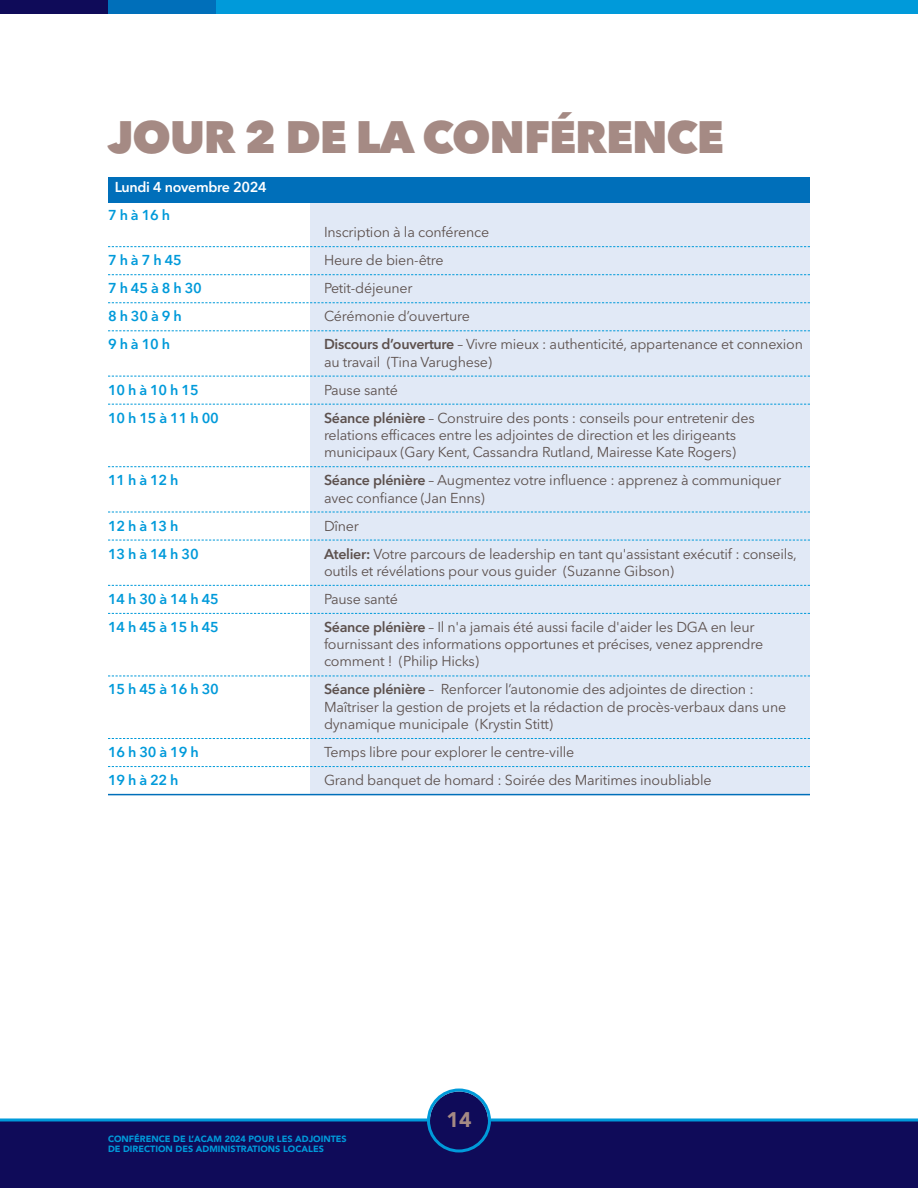
<style>
.page{position:relative;width:918px;height:1188px;background:#fff}
.page>*{position:absolute;margin:0;border:0;box-sizing:border-box;transform-origin:0 0}
.t1{font:800 45px "Avenir Next";letter-spacing:-.025em;color:#a58a84}
.t2{font:900 21px "Avenir";color:#a58a84}
.t3{font:14.25px/17.2px "Avenir Next";letter-spacing:-.015em;color:#5d514e}
.t4{font:600 14.25px "Avenir Next";letter-spacing:-.02em;color:#009ada}
.t5{font:600 14.25px "Avenir Next";letter-spacing:-.02em;color:#fff}
.t6{font:900 9px/10.5px "Avenir";color:#009ada}
.s1{font-weight:600}
</style>
<div class="page">
<div style="left:311px;top:177px;width:499px;height:617px;background:#e1e9f6"></div>
<div style="left:108px;top:177px;width:702px;height:25px;background:#006fba"></div>
<div style="left:0;top:1121px;width:918px;height:67px;background:#0f0b59"></div>
<div style="left:108px;top:0;width:108px;height:14px;background:#006fba"></div>
<div style="left:0;top:0;width:108px;height:14px;background:#0f0b59"></div>
<div style="left:216px;top:0;width:702px;height:14px;background:#009ada"></div>
<svg style="left:427px;top:1089px;width:64px;height:63px"></svg>
<svg style="left:108px;top:246px;width:702px;height:1px"></svg>
<svg style="left:108px;top:274px;width:702px;height:1px"></svg>
<svg style="left:108px;top:302px;width:702px;height:1px"></svg>
<svg style="left:108px;top:330px;width:702px;height:1px"></svg>
<svg style="left:108px;top:376px;width:702px;height:1px"></svg>
<svg style="left:108px;top:404px;width:702px;height:1px"></svg>
<svg style="left:108px;top:466px;width:702px;height:1px"></svg>
<svg style="left:108px;top:512px;width:702px;height:1px"></svg>
<svg style="left:108px;top:540px;width:702px;height:1px"></svg>
<svg style="left:108px;top:585px;width:702px;height:1px"></svg>
<svg style="left:108px;top:613px;width:702px;height:1px"></svg>
<svg style="left:108px;top:676px;width:702px;height:1px"></svg>
<svg style="left:108px;top:738px;width:702px;height:1px"></svg>
<svg style="left:108px;top:766px;width:702px;height:1px"></svg>
<hr style="left:108px;top:794px;width:702px;height:1px;background:#006fba">
<hr style="left:490px;top:1118px;width:428px;height:3px;background:#009ada">
<hr style="left:0;top:1118px;width:428px;height:3px;background:#009ada">
<p class="t1" style="left:108px;top:111px;width:617px">JOUR 2 DE LA CONFÉRENCE</p>
<p class="t5" style="left:115px;top:179px;width:154px">Lundi 4 novembre 2024</p>
<p class="t4" style="left:108px;top:207px;width:64px">7 h à 16 h</p>
<p class="t3" style="left:324px;top:225px;width:167px">Inscription à la conférence</p>
<p class="t4" style="left:108px;top:252px;width:75px">7 h à 7 h 45</p>
<p class="t3" style="left:324px;top:253px;width:121px">Heure de bien-être</p>
<p class="t4" style="left:108px;top:280px;width:96px">7 h 45 à 8 h 30</p>
<p class="t3" style="left:324px;top:281px;width:90px">Petit-déjeuner</p>
<p class="t4" style="left:108px;top:308px;width:75px">8 h 30 à 9 h</p>
<p class="t3" style="left:324px;top:309px;width:148px">Cérémonie d’ouverture</p>
<p class="t4" style="left:108px;top:336px;width:64px">9 h à 10 h</p>
<p class="t3" style="left:324px;top:337px;width:481px"><span class="s1">Discours d’ouverture</span> – Vivre mieux : authenticité, appartenance et connexion au travail (Tina Varughese)</p>
<p class="t4" style="left:108px;top:381px;width:92px">10 h à 10 h 15</p>
<p class="t3" style="left:324px;top:382px;width:76px">Pause santé</p>
<p class="t4" style="left:108px;top:409px;width:112px">10 h 15 à 11 h 00</p>
<p class="t3" style="left:324px;top:410px;width:432px"><span class="s1">Séance plénière</span> – Construire des ponts : conseils pour entretenir des relations efficaces entre les adjointes de direction et les dirigeants municipaux (Gary Kent, Cassandra Rutland, Mairesse Kate Rogers)</p>
<p class="t4" style="left:108px;top:472px;width:72px">11 h à 12 h</p>
<p class="t3" style="left:324px;top:473px;width:459px"><span class="s1">Séance plénière</span> – Augmentez votre influence : apprenez à communiquer avec confiance (Jan Enns)</p>
<p class="t4" style="left:108px;top:517px;width:72px">12 h à 13 h</p>
<p class="t3" style="left:324px;top:518px;width:37px">Dîner</p>
<p class="t4" style="left:108px;top:545px;width:92px">13 h à 14 h 30</p>
<p class="t3" style="left:324px;top:546px;width:474px"><span class="s1">Atelier:</span> Votre parcours de leadership en tant qu'assistant exécutif : conseils, outils et révélations pour vous guider (Suzanne Gibson)</p>
<p class="t4" style="left:108px;top:591px;width:112px">14 h 30 à 14 h 45</p>
<p class="t3" style="left:324px;top:592px;width:76px">Pause santé</p>
<p class="t4" style="left:108px;top:619px;width:112px">14 h 45 à 15 h 45</p>
<p class="t3" style="left:324px;top:620px;width:441px"><span class="s1">Séance plénière</span> – Il n'a jamais été aussi facile d'aider les DGA en leur fournissant des informations opportunes et précises, venez apprendre comment ! (Philip Hicks)</p>
<p class="t4" style="left:108px;top:681px;width:112px">15 h 45 à 16 h 30</p>
<p class="t3" style="left:324px;top:682px;width:464px"><span class="s1">Séance plénière</span> – Renforcer l’autonomie des adjointes de direction :<br>Maîtriser la gestion de projets et la rédaction de procès-verbaux dans une dynamique municipale (Krystin Stitt)</p>
<p class="t4" style="left:108px;top:744px;width:92px">16 h 30 à 19 h</p>
<p class="t3" style="left:324px;top:745px;width:252px">Temps libre pour explorer le centre-ville</p>
<p class="t4" style="left:108px;top:772px;width:72px">19 h à 22 h</p>
<p class="t3" style="left:324px;top:773px;width:389px">Grand banquet de homard : Soirée des Maritimes inoubliable</p>
<p class="t6" style="left:108px;top:1134px;width:240px">CONFÉRENCE DE L’ACAM 2024 POUR LES ADJOINTES<br>DE DIRECTION DES ADMINISTRATIONS LOCALES</p>
<p class="t2" style="left:447px;top:1111px;width:26px">14</p>
</div>
